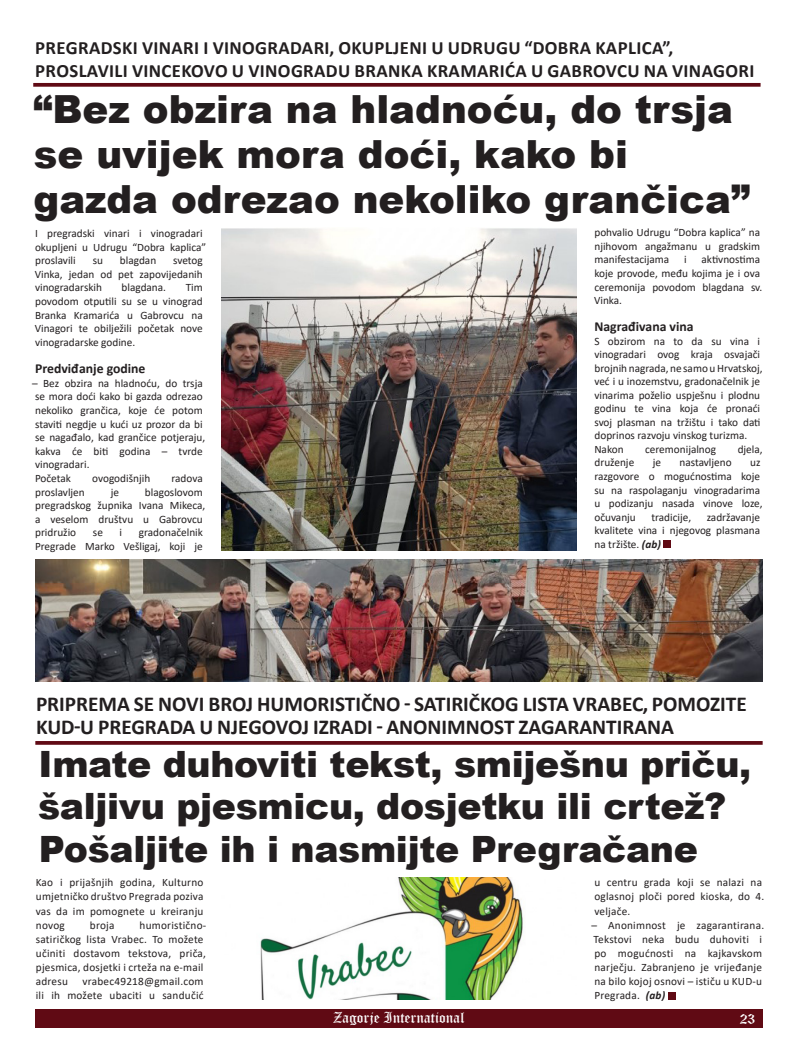
<style>
.page{position:relative;width:798px;height:1063px;background:#fff}
.page>*{position:absolute;margin:0;border:0;box-sizing:border-box;transform-origin:0 0}
.t1{font:900 38.75px/45px "Arial";color:#231f20}
.t2{font:900 36.25px/42.5px "Arial";letter-spacing:-.01em;color:#231f20}
.t3{font:700 21.25px/22.5px "Calibri";color:#231f20}
.t4{font:700 18.75px/22.5px "Calibri";letter-spacing:.02em;color:#231f20}
.t5{font:15px "Old English Text";color:#fff}
.t6{font:700 13.75px "Calibri";color:#231f20}
.t7{font:11.25px/13.6px "Calibri";color:#231f20}
.t8{font:11.25px/14.1px "Calibri";letter-spacing:.02em;color:#231f20}
.s1{font-weight:700;font-style:italic}
</style>
<div class="page">
<div style="left:35px;top:1009px;width:727px;height:19px;background:#600a14"></div>
<svg style="left:33px;top:83px;width:727px;height:4px;background:#6b1b25"></svg>
<svg style="left:35px;top:741px;width:727px;height:4px;background:#691822"></svg>
<div style="left:668px;top:992px;width:7px;height:7px;background:#600a14"></div>
<img style="left:260px;top:878px;width:264px;height:121px">
<div style="left:663px;top:541px;width:7px;height:7px;background:#600a14"></div>
<img style="left:221px;top:228px;width:355px;height:322px">
<img style="left:35px;top:560px;width:727px;height:122px">
<p class="t4" style="left:35px;top:37px;width:720px">PREGRADSKI VINARI I VINOGRADARI, OKUPLJENI U UDRUGU “DOBRA KAPLICA”,<br>PROSLAVILI VINCEKOVO U VINOGRADU BRANKA KRAMARIĆA U GABROVCU NA VINAGORI</p>
<p class="t1" style="left:33px;top:86px;width:718px">“Bez obzira na hladnoću, do trsja se uvijek mora doći, kako bi gazda odrezao nekoliko grančica”</p>
<p class="t7" style="left:35px;top:226px;width:173px">I pregradski vinari i vinogradari okupljeni u Udrugu “Dobra kaplica” proslavili</p>
<p class="t7" style="left:93px;top:253px;width:12px">su</p>
<p class="t7" style="left:120px;top:253px;width:38px">blagdan</p>
<p class="t7" style="left:35px;top:253px;width:169px;text-align:justify;text-indent:138px">svetog Vinka, jedan od pet zapovijedanih vinogradarskih</p>
<p class="t7" style="left:121px;top:281px;width:46px">blagdana.</p>
<p class="t7" style="left:35px;top:281px;width:169px;text-align:justify;text-indent:151px">Tim povodom otputili su se u vinograd Branka Kramarića u Gabrovcu na Vinagori te obilježili početak nove vinogradarske godine.</p>
<p class="t6" style="left:35px;top:359px;width:112px">Predviđanje godine</p>
<p class="t7" style="left:32px;top:376px;width:175px">– Bez obzira na hladnoću, do trsja se mora doći kako bi gazda odrezao nekoliko grančica, koje će potom staviti negdje u kući uz prozor da bi se nagađalo, kad grančice potjeraju, kakva će biti godina – tvrde vinogradari.</p>
<p class="t7" style="left:35px;top:471px;width:37px">Početak</p>
<p class="t7" style="left:92px;top:471px;width:59px">ovogodišnjih</p>
<p class="t7" style="left:171px;top:471px;width:33px">radova</p>
<p class="t7" style="left:35px;top:485px;width:51px">proslavljen</p>
<p class="t7" style="left:111px;top:485px;width:10px">je</p>
<p class="t7" style="left:35px;top:485px;width:172px;text-indent:110px">blagoslovom pregradskog župnika Ivana Mikeca, a veselom društvu u Gabrovcu pridružio</p>
<p class="t7" style="left:35px;top:526px;width:169px;text-align:right">gradonačelnik<br>Pregrade Marko Vešligaj, koji je</p>
<p class="t7" style="left:93px;top:526px;width:12px">se</p>
<p class="t7" style="left:120px;top:526px;width:4px">i</p>
<p class="t7" style="left:594px;top:226px;width:167px;text-align:justify">pohvalio Udrugu “Dobra kaplica” na njihovom angažmanu u gradskim manifestacijama</p>
<p class="t7" style="left:594px;top:253px;width:170px;text-indent:107px">aktivnostima koje provode, među kojima je i ova ceremonija povodom blagdana sv.<br>Vinka.</p>
<p class="t6" style="left:594px;top:317px;width:101px">Nagrađivana vina</p>
<p class="t7" style="left:594px;top:334px;width:170px">S obzirom na to da su vina i vinogradari ovog kraja osvajači brojnih nagrada, ne samo u Hrvatskoj, već i u inozemstvu, gradonačelnik je vinarima poželio uspješnu i plodnu godinu te vina koja će pronaći svoj plasman na tržištu i tako dati doprinos razvoju vinskog turizma.</p>
<p class="t7" style="left:594px;top:442px;width:31px">Nakon</p>
<p class="t7" style="left:645px;top:442px;width:72px">ceremonijalnog</p>
<p class="t7" style="left:737px;top:442px;width:26px">djela,</p>
<p class="t7" style="left:594px;top:456px;width:41px">druženje</p>
<p class="t7" style="left:652px;top:456px;width:10px">je</p>
<p class="t7" style="left:679px;top:456px;width:54px">nastavljeno</p>
<p class="t7" style="left:683px;top:253px;width:4px">i</p>
<p class="t7" style="left:594px;top:456px;width:170px;text-indent:156px">uz razgovore o mogućnostima koje su na raspolaganju vinogradarima u podizanju nasada vinove loze, očuvanju</p>
<p class="t7" style="left:594px;top:510px;width:167px;text-align:justify;text-indent:112px">zadržavanje kvalitete vina i njegovog plasmana na tržište. <span class="s1">(ab)</span></p>
<p class="t7" style="left:651px;top:510px;width:41px">tradicije,</p>
<p class="t3" style="left:36px;top:693px;width:712px">PRIPREMA SE NOVI BROJ HUMORISTIČNO - SATIRIČKOG LISTA VRABEC, POMOZITE<br>KUD-U PREGRADA U NJEGOVOJ IZRADI - ANONIMNOST ZAGARANTIRANA</p>
<p class="t2" style="left:38px;top:741px;width:714px">Imate duhoviti tekst, smiješnu priču, šaljivu pjesmicu, dosjetku ili crtež?<br>Pošaljite ih i nasmijte Pregračane</p>
<p class="t7" style="left:36px;top:875px;width:169px;line-height:14.1px;text-align:justify">Kao i prijašnjih godina, Kulturno umjetničko društvo Pregrada poziva vas da im pomognete u kreiranju novog</p>
<p class="t8" style="left:36px;top:918px;width:172px;text-indent:104px">humoristično&shy;satiričkog lista Vrabec. To možete učiniti dostavom tekstova, priča, pjesmica, dosjetki i crteža na e-mail adresu</p>
<p class="t7" style="left:90px;top:918px;width:26px">broja</p>
<p class="t8" style="left:36px;top:974px;width:169px;text-align:right">vrabec49218@gmail.com<br>ili ih možete ubaciti u sandučić</p>
<p class="t8" style="left:594px;top:875px;width:171px">u centru grada koji se nalazi na oglasnoj ploči pored kioska, do 4. veljače.</p>
<p class="t8" style="left:591px;top:918px;width:174px">– Anonimnost je zagarantirana.<br>Tekstovi neka budu duhoviti i po mogućnosti na kajkavskom narječju. Zabranjeno je vrijeđanje na bilo kojoj osnovi – ističu u KUD-u<br>Pregrada. <span class="s1">(ab)</span></p>
<h3 class="t5" style="left:333px;top:1008px;width:133px">Zagorje International</h3>
<h3 class="t5" style="left:739px;top:1009px;width:17px">23</h3>
</div>
